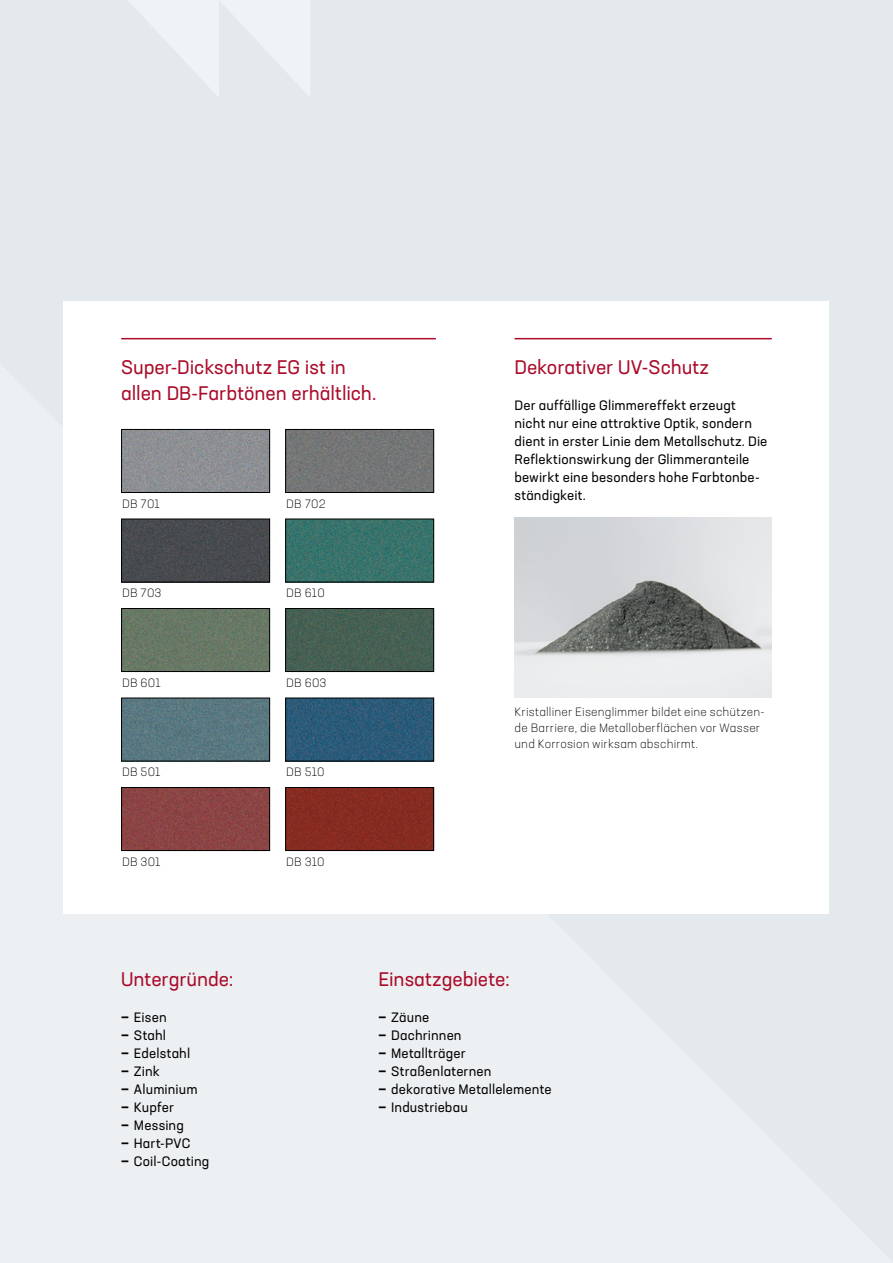
<style>
.page{position:relative;width:893px;height:1263px;background:#e3e9ec}
.page>*{position:absolute;margin:0;border:0;box-sizing:border-box;transform-origin:0 0}
.t1{font:19.5px/26px "Neusa Next Std";letter-spacing:-.005em;color:#aa0b2a}
.t2{font:13.5px/18px "Neusa Next Std";letter-spacing:.01em;color:#000}
.t3{font:300 12px/16px "Neusa Next Std";letter-spacing:.015em;color:#000}
.s1{font-weight:700}
</style>
<div class="page">
<div style="left:64px;top:302px;width:765px;height:612px;background:#fff"></div>
<img style="left:123px;top:431px;width:145px;height:60px">
<div style="left:121px;top:429px;width:149px;height:64px;border:1px solid #000"></div>
<img style="left:287px;top:431px;width:145px;height:60px">
<div style="left:285px;top:429px;width:149px;height:64px;border:1px solid #000"></div>
<img style="left:123px;top:521px;width:145px;height:59px">
<div style="left:121px;top:519px;width:149px;height:63px;border:1px solid #000"></div>
<img style="left:287px;top:521px;width:145px;height:59px">
<div style="left:285px;top:519px;width:149px;height:63px;border:1px solid #000"></div>
<img style="left:123px;top:610px;width:145px;height:60px">
<div style="left:121px;top:608px;width:149px;height:64px;border:1px solid #000"></div>
<img style="left:287px;top:610px;width:145px;height:60px">
<div style="left:285px;top:608px;width:149px;height:64px;border:1px solid #000"></div>
<img style="left:123px;top:700px;width:145px;height:59px">
<div style="left:121px;top:698px;width:149px;height:63px;border:1px solid #000"></div>
<img style="left:287px;top:700px;width:145px;height:59px">
<div style="left:285px;top:698px;width:149px;height:63px;border:1px solid #000"></div>
<img style="left:123px;top:789px;width:145px;height:60px">
<div style="left:121px;top:787px;width:149px;height:64px;border:1px solid #000"></div>
<img style="left:287px;top:789px;width:145px;height:60px">
<div style="left:285px;top:787px;width:149px;height:64px;border:1px solid #000"></div>
<img style="left:514px;top:518px;width:258px;height:180px">
<hr style="left:514px;top:338px;width:258px;height:1px;background:#aa0b2a">
<hr style="left:121px;top:338px;width:315px;height:1px;background:#aa0b2a">
<svg style="left:128px;top:0;width:182px;height:97px"></svg>
<h1 class="t1" style="left:121px;top:354px;width:257px">Super-Dickschutz EG ist in allen DB-Farbtönen erhältlich.</h1>
<p class="t3" style="left:122px;top:495px;width:39px">DB 701</p>
<p class="t3" style="left:286px;top:495px;width:41px">DB 702</p>
<p class="t3" style="left:122px;top:585px;width:41px">DB 703</p>
<p class="t3" style="left:286px;top:585px;width:40px">DB 610</p>
<p class="t3" style="left:122px;top:675px;width:40px">DB 601</p>
<p class="t3" style="left:286px;top:675px;width:42px">DB 603</p>
<p class="t3" style="left:122px;top:764px;width:40px">DB 501</p>
<p class="t3" style="left:286px;top:764px;width:40px">DB 510</p>
<p class="t3" style="left:122px;top:854px;width:40px">DB 301</p>
<p class="t3" style="left:286px;top:854px;width:40px">DB 310</p>
<h1 class="t1" style="left:514px;top:354px;width:196px">Dekorativer UV-Schutz</h1>
<p class="t2" style="left:514px;top:396px;width:254px">Der auffällige Glimmereffekt erzeugt nicht nur eine attraktive Optik, sondern dient in erster Linie dem Metallschutz. Die Reflektionswirkung der Glimmeranteile bewirkt eine besonders hohe Farbtonbe&shy;ständigkeit.</p>
<p class="t3" style="left:514px;top:704px;width:252px">Kristalliner Eisenglimmer bildet eine schützen&shy;de Barriere, die Metalloberflächen vor Wasser und Korrosion wirksam abschirmt.</p>
<h1 class="t1" style="left:121px;top:966px;width:114px">Untergründe:</h1>
<p class="t2" style="left:121px;top:1008px;width:47px"><span class="s1">—</span> Eisen</p>
<p class="t2" style="left:121px;top:1026px;width:46px"><span class="s1">—</span> Stahl</p>
<p class="t2" style="left:121px;top:1044px;width:71px"><span class="s1">—</span> Edelstahl</p>
<p class="t2" style="left:121px;top:1062px;width:40px"><span class="s1">—</span> Zink</p>
<p class="t2" style="left:121px;top:1080px;width:78px"><span class="s1">—</span> Aluminium</p>
<p class="t2" style="left:121px;top:1098px;width:54px"><span class="s1">—</span> Kupfer</p>
<p class="t2" style="left:121px;top:1116px;width:64px"><span class="s1">—</span> Messing</p>
<p class="t2" style="left:121px;top:1134px;width:71px"><span class="s1">—</span> Hart-PVC</p>
<p class="t2" style="left:121px;top:1152px;width:90px"><span class="s1">—</span> Coil-Coating</p>
<h1 class="t1" style="left:378px;top:966px;width:133px">Einsatzgebiete:</h1>
<p class="t2" style="left:378px;top:1008px;width:52px"><span class="s1">—</span> Zäune</p>
<p class="t2" style="left:378px;top:1026px;width:85px"><span class="s1">—</span> Dachrinnen</p>
<p class="t2" style="left:378px;top:1044px;width:89px"><span class="s1">—</span> Metallträger</p>
<p class="t2" style="left:378px;top:1062px;width:114px"><span class="s1">—</span> Straßenlaternen</p>
<p class="t2" style="left:378px;top:1080px;width:175px"><span class="s1">—</span> dekorative Metallelemente</p>
<p class="t2" style="left:378px;top:1098px;width:91px"><span class="s1">—</span> Industriebau</p>
</div>
